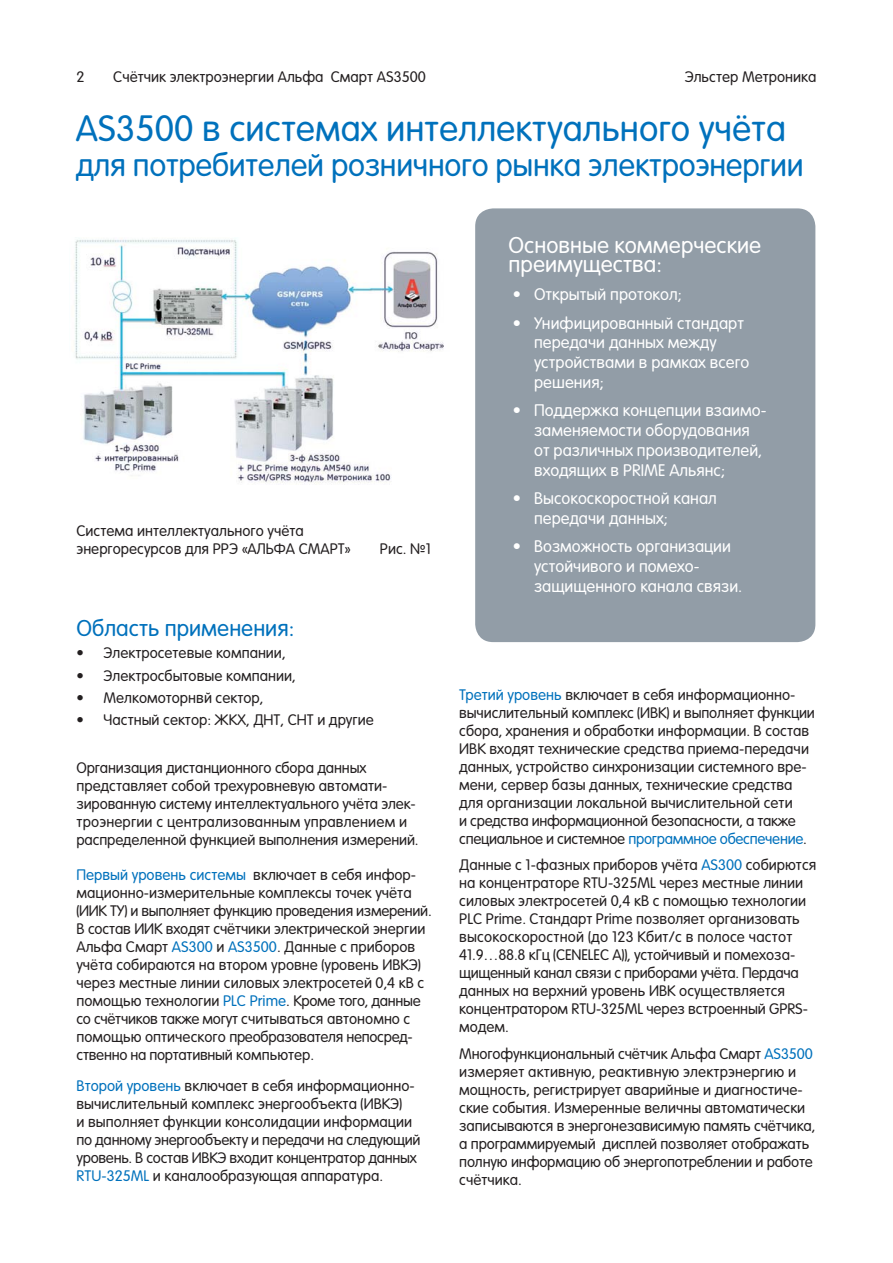
<style>
.page{position:relative;width:893px;height:1263px;background:#fff}
.page>*{position:absolute;margin:0;border:0;box-sizing:border-box;transform-origin:0 0}
.t1{font:300 36px "Sans Rounded";color:#0071bc}
.t2{font:300 31.5px "Sans Rounded";letter-spacing:-.01em;color:#0071bc}
.t3{font:300 22.5px/19.5px "Sans Rounded";color:#fff}
.t4{font:300 22.5px "Sans Rounded";color:#0071bc}
.t5{font:300 16.5px/19.8px "Sans Rounded";color:#fff}
.t6{font:300 15px/18px "Sans Rounded";color:#231f20}
.s1{color:#0071bc}
</style>
<div class="page">
<div style="left:475px;top:208px;width:340px;height:434px;background:#929da7;border-radius:18px"></div>
<img style="left:75px;top:239px;width:369px;height:245px">
<p class="t6" style="left:76px;top:68px;width:10px">2</p>
<p class="t6" style="left:113px;top:68px;width:314px">Счётчик электроэнергии Альфа Смарт АS3500</p>
<p class="t6" style="left:685px;top:68px;width:133px">Эльстер Метроника</p>
<h1 class="t1" style="left:76px;top:112px;width:711px">AS3500 в системах интеллектуального учёта</h1>
<h2 class="t2" style="left:76px;top:151px;width:729px">для потребителей розничного рынка электроэнергии</h2>
<p class="t6" style="left:76px;top:522px;width:276px">Система интеллектуального учёта энергоресурсов для РРЭ «АЛЬФА СМАРТ»</p>
<p class="t6" style="left:380px;top:540px;width:53px">Рис. №1</p>
<h3 class="t4" style="left:76px;top:618px;width:219px">Область применения:</h3>
<p class="t6" style="left:76px;top:645px;width:210px">• Электросетевые компании,</p>
<p class="t6" style="left:76px;top:667px;width:221px">• Электросбытовые компании,</p>
<p class="t6" style="left:76px;top:689px;width:188px">• Мелкомоторнвй сектор,</p>
<p class="t6" style="left:76px;top:711px;width:299px">• Частный сектор: ЖКХ, ДНТ, СНТ и другие</p>
<p class="t6" style="left:76px;top:759px;width:344px">Организация дистанционного сбора данных представляет собой трехуровневую автомати&shy;зированную систему интеллектуального учёта элек&shy;троэнергии с централизованным управлением и распределенной функцией выполнения измерений.</p>
<p class="t6" style="left:76px;top:866px;width:357px"><span class="s1">Первый уровень системы</span> включает в себя инфор&shy;мационно-измерительные комплексы точек учёта (ИИК ТУ) и выполняет функцию проведения измерений.<br>В состав ИИК входят счётчики электрической энергии Альфа Смарт <span class="s1">AS300</span> и <span class="s1">AS3500</span>. Данные с приборов учёта собираются на втором уровне (уровень ИВКЭ) через местные линии силовых электросетей 0,4 кВ с помощью технологии <span class="s1">PLC Prime</span>. Кроме того, данные со счётчиков также могут считываться автономно с помощью оптического преобразователя непосред&shy;ственно на портативный компьютер.</p>
<p class="t6" style="left:76px;top:1077px;width:346px"><span class="s1">Второй уровень</span> включает в себя информационно&shy;вычислительный комплекс энергообъекта (ИВКЭ)<br>и выполняет функции консолидации информации по данному энергообъекту и передачи на следующий уровень. В состав ИВКЭ входит концентратор данных <span class="s1">RTU-325ML</span> и каналообразующая аппаратура.</p>
<h3 class="t3" style="left:509px;top:236px;width:254px">Основные коммерческие преимущества:</h3>
<p class="t5" style="left:513px;top:285px;width:170px">• Открытый протокол;</p>
<p class="t5" style="left:534px;top:314px;width:217px;text-indent:-21px">• Унифицированный стандарт передачи данных между устройствами в рамках всего решения;</p>
<p class="t5" style="left:534px;top:401px;width:234px;text-indent:-21px">• Поддержка концепции взаимо&shy;заменяемости оборудования от различных производителей, входящих в PRIME Альянс;</p>
<p class="t5" style="left:534px;top:489px;width:184px;text-indent:-21px">• Высокоскоростной канал передачи данных;</p>
<p class="t5" style="left:534px;top:537px;width:209px;text-indent:-21px">• Возможность организации устойчивого и помехо&shy;защищенного канала связи.</p>
<p class="t6" style="left:459px;top:686px;width:357px"><span class="s1">Третий уровень</span> включает в себя информационно&shy;вычислительный комплекс (ИВК) и выполняет функции сбора, хранения и обработки информации. В состав ИВК входят технические средства приема-передачи данных, устройство синхронизации системного вре&shy;мени, сервер базы данных, технические средства для организации локальной вычислительной сети<br>и средства информационной безопасности, а также специальное и системное <span class="s1">программное обеспечение</span>.</p>
<p class="t6" style="left:459px;top:857px;width:359px">Данные с 1-фазных приборов учёта <span class="s1">AS300</span> собирются на концентраторе RTU-325ML через местные линии силовых электросетей 0,4 кВ с помощью технологии PLC Prime. Стандарт Prime позволяет организовать высокоскоростной (до 123 Кбит/с в полосе частот 41.9…88.8 кГц (CENELEC A)), устойчивый и помехоза&shy;щищенный канал связи с приборами учёта. Пердача данных на верхний уровень ИВК осуществляется концентратором RTU-325ML через встроенный GPRS&shy;модем.</p>
<p class="t6" style="left:459px;top:1045px;width:357px">Многофункциональный счётчик Альфа Смарт <span class="s1">AS3500 </span>измеряет активную, реактивную электрэнергию и мощность, регистрирует аварийные и диагностиче&shy;ские события. Измеренные величны автоматически записываются в энергонезависимую память счётчика, а программируемый дисплей позволяет отображать полную информацию об энергопотреблении и работе счётчика.</p>
</div>
